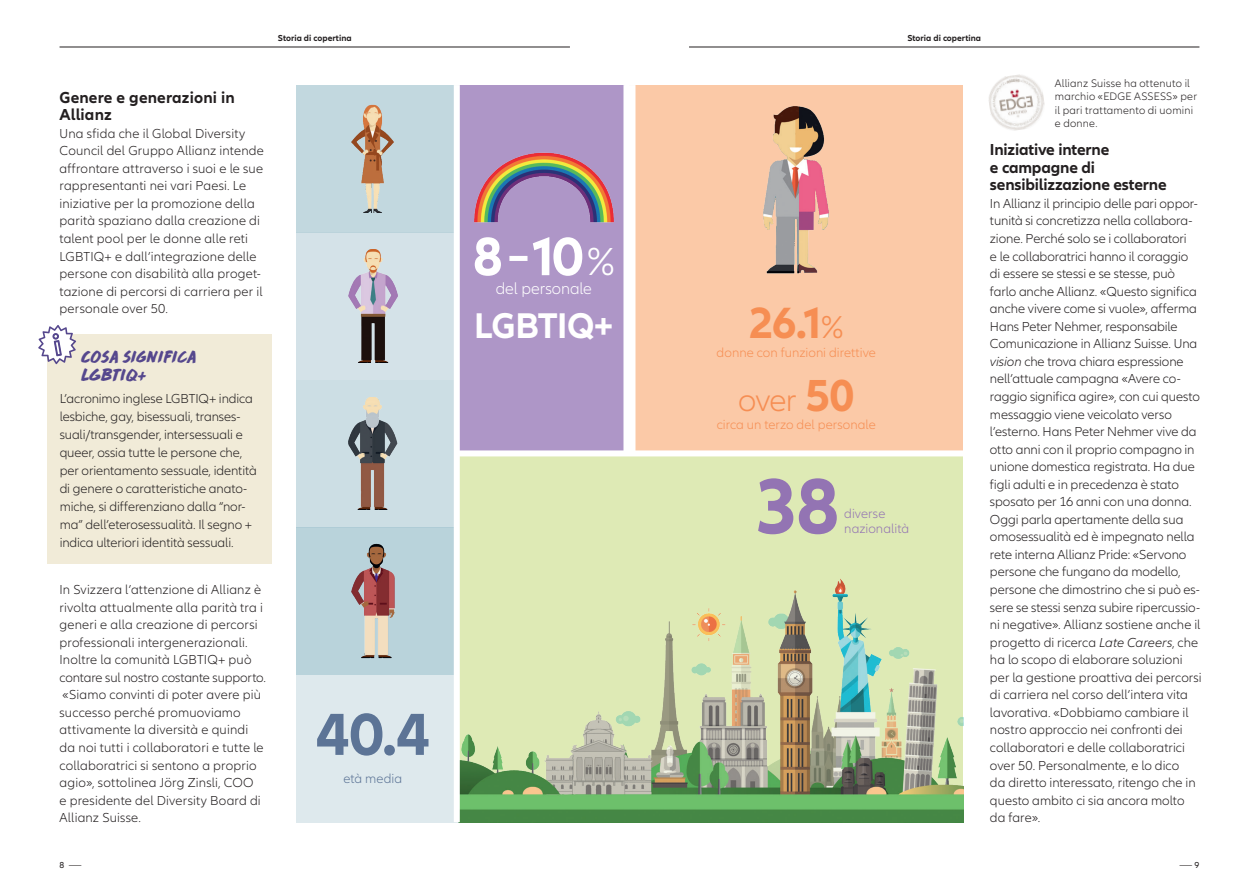
<style>
.page{position:relative;width:1259px;height:893px;background:#fff}
.page>*{position:absolute;margin:0;border:0;box-sizing:border-box;transform-origin:0 0}
._01_HEADLINE{font:700 81.15px "Allianz Neo";color:#9374b3}
._01_HEADLINE-2{font:700 61.5px "Allianz Neo";color:#5c7496}
._01_HEADLINE-3{font:700 55.95px "Allianz Neo";color:#fff}
._01_HEADLINE-4{font:700 45.3px "Allianz Neo";color:#f68e53}
._01_HEADLINE-5{font:700 37.05px "Allianz Neo";letter-spacing:-.02em;color:#fff}
._01_HEADLINE-6{font:300 32.85px "Allianz Neo";color:#f68e53}
._01_HEADLINE-7{font:300 16.65px "Allianz Neo";letter-spacing:-.005em;color:#fff}
.Lauftext{font:700 16.5px/17.5px "Allianz Neo";letter-spacing:-.01em;color:#231f20}
.Lauftext-2{font:700 16.5px/17.5px "Allianz Neo";letter-spacing:.01em;color:#231f20}
.Lauftext-3{font:15.75px/18px "Drop Dead Gorgeous";letter-spacing:-.045em;color:#55478d}
.Lauftext-4{font:300 13.5px/17.5px "Allianz Neo";color:#231f20}
._01_HEADLINE-8{font:300 13.5px "Allianz Neo";color:#f68e53}
._01_HEADLINE-9{font:300 13.5px/15.3px "Allianz Neo";letter-spacing:.005em;color:#9374b3}
._01_HEADLINE-10{font:300 13.5px "Allianz Neo";color:#5c7496}
.Lauftext-5{font:300 11.25px/13.5px "Allianz Neo";letter-spacing:.02em;color:#231f20}
.t1{font:700 9px "Allianz Neo";color:#231f20}
.t2{font:9px "Allianz Neo";color:#231f20}
.t3{font:9px "Allianz Neo";color:#231f20;scale:3 1}
.s1{font-weight:300;font-size:40.5px}
.s2{font-weight:300;font-size:32.85px}
.s3{font-weight:700;font-size:46.5px}
.s4{font-style:italic}
</style>
<div class="page">
<div style="left:458px;top:455px;width:505px;height:367px;background:#deeab5"></div>
<img style="left:460px;top:579px;width:503px;height:243px">
<hr style="left:60px;top:47px;width:510px;height:1px;background:#231f20">
<hr style="left:689px;top:47px;width:510px;height:1px;background:#231f20">
<div style="left:47px;top:334px;width:224px;height:230px;background:#f1ebd8"></div>
<img style="left:988px;top:74px;width:57px;height:57px">
<div style="left:458px;top:85px;width:167px;height:370px;background:#ae96c7"></div>
<div style="left:629px;top:85px;width:334px;height:370px;background:#fbc9a7"></div>
<div style="left:296px;top:85px;width:162px;height:737px;background:#dee9ed"></div>
<div style="left:296px;top:85px;width:162px;height:147px;background:#c2d8df"></div>
<div style="left:296px;top:232px;width:162px;height:148px;background:#d4e2e8"></div>
<div style="left:296px;top:380px;width:162px;height:147px;background:#ccdee4"></div>
<div style="left:296px;top:527px;width:162px;height:148px;background:#b9d3db"></div>
<div style="left:454px;top:85px;width:6px;height:737px;background:#fff"></div>
<div style="left:623px;top:85px;width:12px;height:370px;background:#fff"></div>
<div style="left:458px;top:450px;width:513px;height:6px;background:#fff"></div>
<svg style="left:38px;top:325px;width:38px;height:39px"></svg>
<img style="left:474px;top:152px;width:140px;height:71px">
<img style="left:763px;top:106px;width:66px;height:168px">
<img style="left:351px;top:544px;width:43px;height:114px">
<img style="left:348px;top:249px;width:49px;height:114px">
<img style="left:351px;top:105px;width:43px;height:108px">
<img style="left:348px;top:397px;width:49px;height:113px">
<p class="t1" style="left:278px;top:33px;width:75px">Storia di copertina</p>
<p class="t1" style="left:907px;top:33px;width:75px">Storia di copertina</p>
<p class="Lauftext-2" style="left:60px;top:89px;width:177px">Genere e generazioni in<br>Allianz</p>
<p class="Lauftext-4" style="left:60px;top:125px;width:206px">Una sfida che il Global Diversity Council del Gruppo Allianz intende affrontare attraverso i suoi e le sue rappresentanti nei vari Paesi. Le iniziative per la promozione della parità spaziano dalla creazione di talent pool per le donne alle reti LGBTIQ+ e dall’integrazione delle persone con disabilità alla proget&shy;tazione di percorsi di carriera per il personale over 50.</p>
<p class="Lauftext-3" style="left:81px;top:347px;width:116px">COSA SIGNIFICA<br>LGBTIQ+</p>
<p class="Lauftext-4" style="left:60px;top:390px;width:199px;line-height:18px">L’acronimo inglese LGBTIQ+ indica lesbiche, gay, bisessuali, transes&shy;suali/transgender, intersessuali e queer, ossia tutte le persone che, per orientamento sessuale, identità di genere o caratteristiche anato&shy;miche, si differenziano dalla “nor&shy;ma” dell’eterosessualità. Il segno + indica ulteriori identità sessuali.</p>
<p class="Lauftext-4" style="left:60px;top:581px;width:208px">In Svizzera l’attenzione di Allianz è rivolta attualmente alla parità tra i generi e alla creazione di percorsi professionali intergenerazionali.<br>Inoltre la comunità LGBTIQ+ può contare sul nostro costante supporto. «Siamo convinti di poter avere più successo perché promuoviamo attivamente la diversità e quindi da noi tutti i collaboratori e tutte le collaboratrici si sentono a proprio agio», sottolinea Jörg Zinsli, COO<br>e presidente del Diversity Board di Allianz Suisse.</p>
<p class="_01_HEADLINE-3" style="left:473px;top:224px;width:143px">8–10<span class="s1">%</span></p>
<p class="_01_HEADLINE-7" style="left:496px;top:279px;width:98px">del personale</p>
<p class="_01_HEADLINE-5" style="left:474px;top:304px;width:141px">LGBTIQ+</p>
<p class="_01_HEADLINE-2" style="left:316px;top:699px;width:116px">40.4</p>
<p class="_01_HEADLINE-10" style="left:343px;top:770px;width:60px">età media</p>
<p class="_01_HEADLINE-4" style="left:749px;top:296px;width:96px">26.1<span class="s2">%</span></p>
<p class="_01_HEADLINE-8" style="left:716px;top:345px;width:161px">donne con funzioni direttive</p>
<p class="_01_HEADLINE-6" style="left:738px;top:382px;width:118px">over <span class="s3">50</span></p>
<p class="_01_HEADLINE-8" style="left:717px;top:417px;width:161px">circa un terzo del personale</p>
<p class="_01_HEADLINE" style="left:756px;top:459px;width:85px">38</p>
<p class="_01_HEADLINE-9" style="left:844px;top:506px;width:66px">diverse nazionalità</p>
<p class="Lauftext-5" style="left:1054px;top:76px;width:144px">Allianz Suisse ha ottenuto il marchio «EDGE ASSESS» per il pari trattamento di uomini e donne.</p>
<p class="Lauftext" style="left:990px;top:141px;width:178px">Iniziative interne<br>e campagne di sensibilizzazione esterne</p>
<p class="Lauftext-4" style="left:990px;top:195px;width:213px">In Allianz il principio delle pari oppor&shy;tunità si concretizza nella collabora&shy;zione. Perché solo se i collaboratori<br>e le collaboratrici hanno il coraggio di essere se stessi e se stesse, può farlo anche Allianz. «Questo significa anche vivere come si vuole», afferma Hans Peter Nehmer, responsabile Comunicazione in Allianz Suisse. Una <span class="s4">vision</span> che trova chiara espressione nell’attuale campagna «Avere co&shy;raggio significa agire», con cui questo messaggio viene veicolato verso l’esterno. Hans Peter Nehmer vive da otto anni con il proprio compagno in unione domestica registrata. Ha due figli adulti e in precedenza è stato sposato per 16 anni con una donna.<br>Oggi parla apertamente della sua omosessualità ed è impegnato nella rete interna Allianz Pride: «Servono persone che fungano da modello, persone che dimostrino che si può es&shy;sere se stessi senza subire ripercussio&shy;ni negative». Allianz sostiene anche il progetto di ricerca <span class="s4">Late Careers</span>, che ha lo scopo di elaborare soluzioni per la gestione proattiva dei percorsi di carriera nel corso dell’intera vita lavorativa. «Dobbiamo cambiare il nostro approccio nei confronti dei collaboratori e delle collaboratrici over 50. Personalmente, e lo dico<br>da diretto interessato, ritengo che in questo ambito ci sia ancora molto da fare».</p>
<p class="t2" style="left:60px;top:860px;width:24px">8 –</p>
<p class="t3" style="left:1179px;top:860px;width:8px">– 9</p>
</div>
